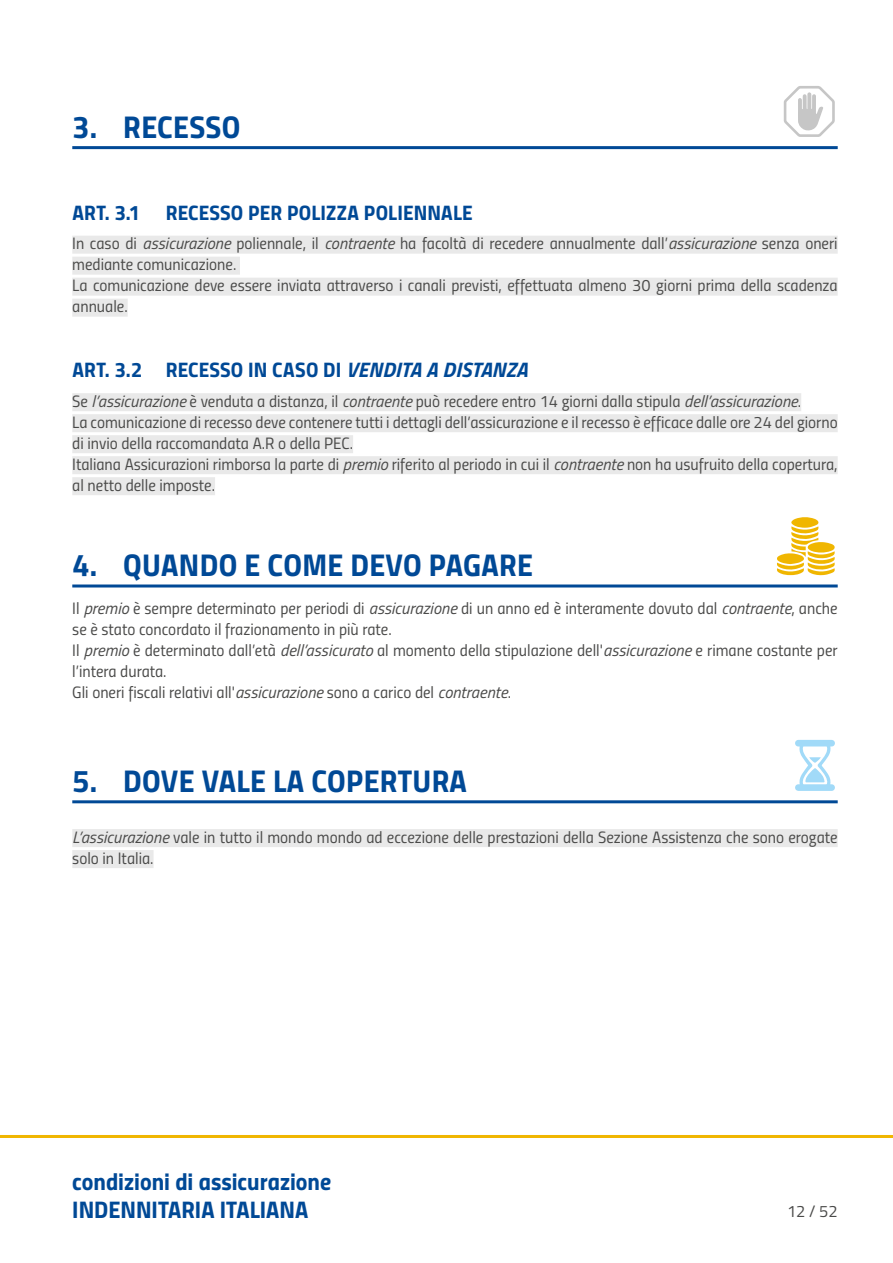
<style>
.page{position:relative;width:893px;height:1263px;background:#fff}
.page>*{position:absolute;margin:0;border:0;box-sizing:border-box;transform-origin:0 0}
.tit_21{font:31.5px "Titillium Bold Upright";letter-spacing:.01em;color:#004996}
.t1{font:24px/28.5px "Titillium Bold Upright";color:#004996}
.tit_14{font:21px "Titillium Bold Upright";letter-spacing:.01em;color:#004996}
._11{font:16.5px/21px "Titillium Regular Upright";color:#4a4a49}
._11n{font:16.5px/21px "Titillium Regular Upright";color:#4a4a49}
.s1{font-family:"Titillium";font-style:italic}
.s2{font-family:"Titillium";font-weight:700;font-style:italic}
</style>
<div class="page">
<hr style="left:0;top:1135px;width:893px;height:3px;background:#f0b600">
<hr style="left:72px;top:146px;width:766px;height:3px;background:#004996">
<div style="left:72px;top:236px;width:766px;height:18px;background:#e9e9e9"></div>
<div style="left:72px;top:257px;width:168px;height:18px;background:#e9e9e9"></div>
<div style="left:72px;top:278px;width:766px;height:18px;background:#e9e9e9"></div>
<div style="left:72px;top:299px;width:56px;height:18px;background:#e9e9e9"></div>
<div style="left:72px;top:393px;width:729px;height:18px;background:#e9e9e9"></div>
<div style="left:72px;top:414px;width:766px;height:18px;background:#e9e9e9"></div>
<div style="left:72px;top:435px;width:281px;height:18px;background:#e9e9e9"></div>
<div style="left:72px;top:456px;width:766px;height:18px;background:#e9e9e9"></div>
<div style="left:72px;top:477px;width:143px;height:18px;background:#e9e9e9"></div>
<hr style="left:72px;top:584px;width:766px;height:3px;background:#004996">
<hr style="left:72px;top:800px;width:766px;height:3px;background:#004996">
<div style="left:72px;top:829px;width:766px;height:18px;background:#e9e9e9"></div>
<div style="left:72px;top:850px;width:82px;height:18px;background:#e9e9e9"></div>
<svg style="left:784px;top:86px;width:51px;height:51px"></svg>
<svg style="left:777px;top:517px;width:58px;height:58px"></svg>
<svg style="left:795px;top:740px;width:40px;height:51px"></svg>
<p class="tit_21" style="left:72px;top:102px;width:170px">3. RECESSO</p>
<p class="tit_14" style="left:72px;top:196px;width:402px">ART. 3.1 RECESSO PER POLIZZA POLIENNALE</p>
<p class="_11" style="left:72px;top:232px;width:767px">In caso di <span class="s1">assicurazione</span> poliennale, il <span class="s1">contraente</span> ha facoltà di recedere annualmente dall’<span class="s1">assicurazione</span> senza oneri mediante comunicazione.</p>
<p class="_11" style="left:72px;top:274px;width:767px">La comunicazione deve essere inviata attraverso i canali previsti, effettuata almeno 30 giorni prima della scadenza annuale.</p>
<p class="tit_14" style="left:72px;top:353px;width:457px">ART. 3.2 RECESSO IN CASO DI <span class="s2">VENDITA A DISTANZA</span></p>
<p class="_11" style="left:72px;top:390px;width:730px">Se <span class="s1">l’assicurazione</span> è venduta a distanza, il <span class="s1">contraente</span> può recedere entro 14 giorni dalla stipula <span class="s1">dell’assicurazione</span>.</p>
<p class="_11" style="left:72px;top:411px;width:767px">La comunicazione di recesso deve contenere tutti i dettagli dell’assicurazione e il recesso è efficace dalle ore 24 del giorno di invio della raccomandata A.R o della PEC.</p>
<p class="_11" style="left:72px;top:453px;width:767px">Italiana Assicurazioni rimborsa la parte di <span class="s1">premio</span> riferito al periodo in cui il <span class="s1">contraente</span> non ha usufruito della copertura, al netto delle imposte.</p>
<p class="tit_21" style="left:72px;top:540px;width:462px">4. QUANDO E COME DEVO PAGARE</p>
<p class="_11n" style="left:72px;top:597px;width:767px">Il <span class="s1">premio</span> è sempre determinato per periodi di <span class="s1">assicurazione</span> di un anno ed è interamente dovuto dal <span class="s1">contraente</span>, anche se è stato concordato il frazionamento in più rate.</p>
<p class="_11n" style="left:72px;top:639px;width:767px">Il <span class="s1">premio</span> è determinato dall’età <span class="s1">dell’assicurato</span> al momento della stipulazione dell'<span class="s1">assicurazione</span> e rimane costante per l’intera durata.</p>
<p class="_11n" style="left:72px;top:681px;width:440px">Gli oneri fiscali relativi all'<span class="s1">assicurazione</span> sono a carico del <span class="s1">contraente</span>.</p>
<p class="tit_21" style="left:72px;top:756px;width:396px">5. DOVE VALE LA COPERTURA</p>
<p class="_11" style="left:72px;top:825px;width:767px"><span class="s1">L’assicurazione</span> vale in tutto il mondo mondo ad eccezione delle prestazioni della Sezione Assistenza che sono erogate solo in Italia.</p>
<h2 class="t1" style="left:72px;top:1165px;width:260px">condizioni di assicurazione<br>INDENNITARIA ITALIANA</h2>
<p class="_11" style="left:787px;top:1200px;width:52px">12 / 52</p>
</div>
